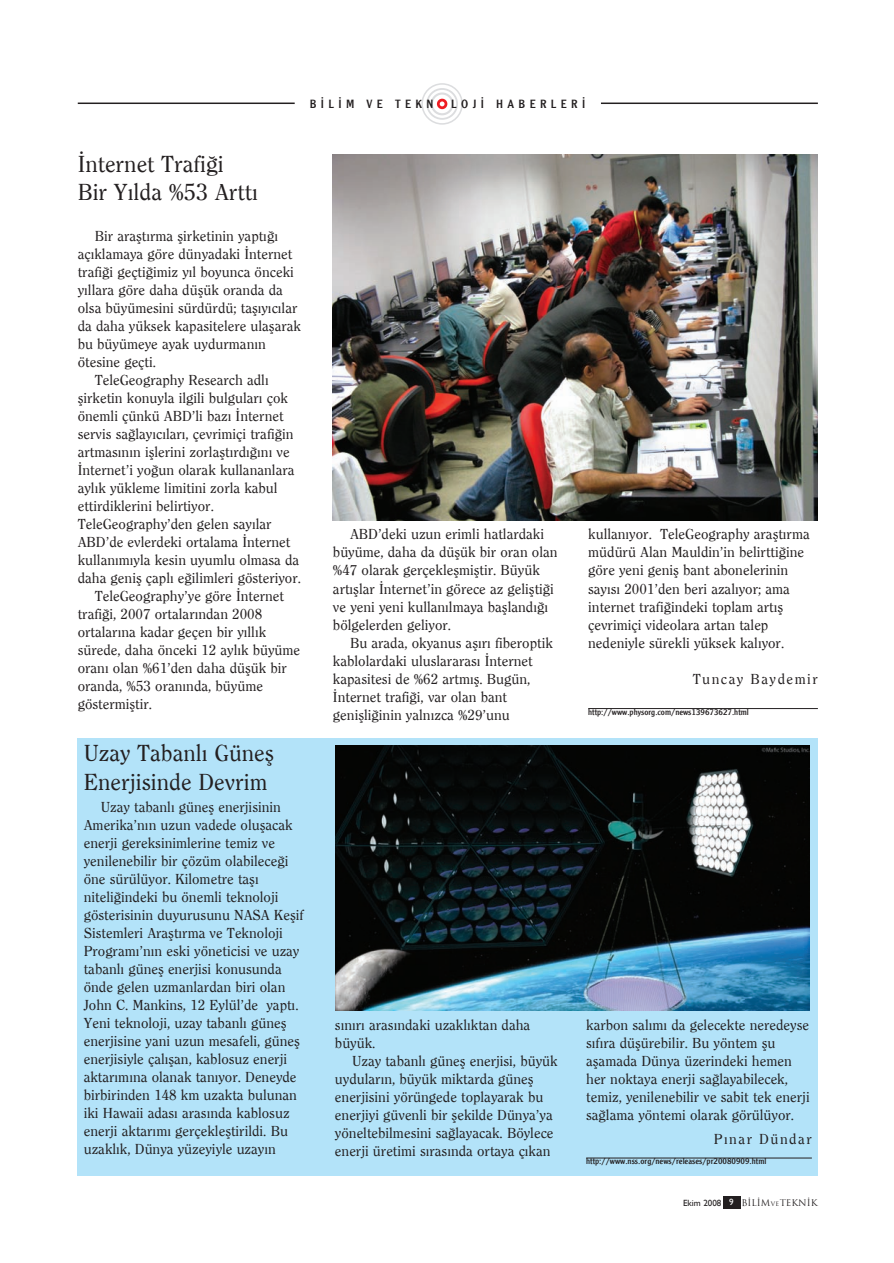
<style>
.page{position:relative;width:894px;height:1263px;background:#fff}
.page>*{position:absolute;margin:0;border:0;box-sizing:border-box;transform-origin:0 0}
.t1{font:500 24px/28.8px "Clearface";color:#231f20}
.t2{font:500 15px/18px "Clearface";color:#231f20}
.t3{font:500 15px "Clearface";letter-spacing:.1em;color:#231f20}
.t4{font:12.45px "Clearface Gothic";letter-spacing:.35em;color:#231f20}
.t5{font:9px "Clearface Gothic";color:#231f20}
.t6{font:500 9px "Trajan";color:#231f20}
.s1{font-family:"Gill Sans";font-weight:400}
.s2{font-family:"Gill Sans";font-weight:400;color:#fff}
.s3{font-size:6px}
</style>
<div class="page">
<div style="left:723px;top:1196px;width:17px;height:13px;background:#231f20"></div>
<div style="left:431px;top:92px;width:22px;height:23px;border:2px solid #dcdddf;border-radius:50%"></div>
<div style="left:437px;top:99px;width:10px;height:10px;border:3px solid #ee1d23;border-radius:50%"></div>
<div style="left:426px;top:88px;width:32px;height:32px;border:2px solid #dcdddf;border-radius:50%"></div>
<div style="left:421px;top:83px;width:42px;height:42px;border:2px solid #dcdddf;border-radius:50%"></div>
<hr style="left:78px;top:103px;width:217px;height:1px;background:#231f20">
<hr style="left:601px;top:103px;width:217px;height:1px;background:#231f20">
<hr style="left:588px;top:708px;width:230px;height:1px;background:#231f20">
<img style="left:333px;top:154px;width:485px;height:366px">
<div style="left:78px;top:738px;width:740px;height:437px;background:#b3e3f9"></div>
<hr style="left:586px;top:1157px;width:226px;height:1px;background:#231f20">
<img style="left:336px;top:746px;width:473px;height:264px">
<p class="t4" style="left:310px;top:96px;width:125px">B‹L‹M VE TEKN</p>
<p class="t4" style="left:451px;top:96px;width:136px">LOJ‹ HABERLER‹</p>
<h1 class="t1" style="left:78px;top:149px;width:182px">İnternet Trafiği<br>Bir Yılda %53 Arttı</h1>
<p class="t2" style="left:95px;top:226px;width:185px">Bir araştırma şirketinin yaptığı</p>
<p class="t2" style="left:78px;top:244px;width:216px">açıklamaya göre dünyadaki İnternet</p>
<p class="t2" style="left:78px;top:262px;width:218px">trafiği geçtiğimiz yıl boyunca önceki</p>
<p class="t2" style="left:78px;top:280px;width:207px">yıllara göre daha düşük oranda da</p>
<p class="t2" style="left:78px;top:298px;width:221px">olsa büyümesini sürdürdü; taşıyıcılar</p>
<p class="t2" style="left:78px;top:316px;width:225px">da daha yüksek kapasitelere ulaşarak</p>
<p class="t2" style="left:78px;top:334px;width:190px">bu büyümeye ayak uydurmanın</p>
<p class="t2" style="left:78px;top:352px;width:80px">ötesine geçti.</p>
<p class="t2" style="left:95px;top:370px;width:175px">TeleGeography Research adlı</p>
<p class="t2" style="left:78px;top:388px;width:212px">şirketin konuyla ilgili bulguları çok</p>
<p class="t2" style="left:78px;top:406px;width:207px">önemli çünkü ABD’li bazı İnternet</p>
<p class="t2" style="left:78px;top:424px;width:217px">servis sağlayıcıları, çevrimiçi trafiğin</p>
<p class="t2" style="left:78px;top:442px;width:213px">artmasının işlerini zorlaştırdığını ve</p>
<p class="t2" style="left:78px;top:460px;width:218px">İnternet’i yoğun olarak kullananlara</p>
<p class="t2" style="left:78px;top:478px;width:201px">aylık yükleme limitini zorla kabul</p>
<p class="t2" style="left:78px;top:496px;width:138px">ettirdiklerini belirtiyor.</p>
<p class="t2" style="left:78px;top:514px;width:195px">TeleGeography’den gelen sayılar</p>
<p class="t2" style="left:78px;top:532px;width:214px">ABD’de evlerdeki ortalama İnternet</p>
<p class="t2" style="left:78px;top:550px;width:223px">kullanımıyla kesin uyumlu olmasa da</p>
<p class="t2" style="left:78px;top:568px;width:225px">daha geniş çaplı eğilimleri gösteriyor.</p>
<p class="t2" style="left:95px;top:586px;width:191px">TeleGeography’ye göre İnternet</p>
<p class="t2" style="left:78px;top:604px;width:186px">trafiği, 2007 ortalarından 2008</p>
<p class="t2" style="left:78px;top:622px;width:190px">ortalarına kadar geçen bir yıllık</p>
<p class="t2" style="left:78px;top:640px;width:224px">sürede, daha önceki 12 aylık büyüme</p>
<p class="t2" style="left:78px;top:658px;width:211px">oranı olan %61’den daha düşük bir</p>
<p class="t2" style="left:78px;top:676px;width:187px">oranda, %53 oranında, büyüme</p>
<p class="t2" style="left:78px;top:694px;width:76px">göstermiştir.</p>
<p class="t2" style="left:333px;top:525px;width:226px;text-indent:17px">ABD’deki uzun erimli hatlardaki büyüme, daha da düşük bir oran olan %47 olarak gerçekleşmiştir. Büyük artışlar İnternet’in görece az geliştiği ve yeni yeni kullanılmaya başlandığı bölgelerden geliyor.</p>
<p class="t2" style="left:333px;top:633px;width:221px;text-indent:17px">Bu arada, okyanus aşırı fiberoptik kablolardaki uluslararası İnternet kapasitesi de %62 artmış. Bugün, İnternet trafiği, var olan bant genişliğinin yalnızca %29’unu</p>
<p class="t2" style="left:588px;top:525px;width:223px">kullanıyor. TeleGeography araştırma müdürü Alan Mauldin’in belirttiğine göre yeni geniş bant abonelerinin sayısı 2001’den beri azalıyor; ama internet trafiğindeki toplam artış çevrimiçi videolara artan talep nedeniyle sürekli yüksek kalıyor.</p>
<p class="t3" style="left:692px;top:670px;width:127px">Tuncay Baydemir</p>
<p class="t5" style="left:588px;top:706px;width:162px">http://www.physorg.com/news139673627.html</p>
<h1 class="t1" style="left:84px;top:738px;width:192px">Uzay Tabanlı Güneş<br>Enerjisinde Devrim</h1>
<p class="t2" style="left:84px;top:798px;width:221px;text-indent:17px">Uzay tabanlı güneş enerjisinin Amerika’nın uzun vadede oluşacak enerji gereksinimlerine temiz ve yenilenebilir bir çözüm olabileceği öne sürülüyor. Kilometre taşı niteliğindeki bu önemli teknoloji gösterisinin duyurusunu NASA Keşif Sistemleri Araştırma ve Teknoloji Programı’nın eski yöneticisi ve uzay tabanlı güneş enerjisi konusunda önde gelen uzmanlardan biri olan John C. Mankins, 12 Eylül’de yaptı.<br>Yeni teknoloji, uzay tabanlı güneş enerjisine yani uzun mesafeli, güneş enerjisiyle çalışan, kablosuz enerji aktarımına olanak tanıyor. Deneyde birbirinden 148 km uzakta bulunan iki Hawaii adası arasında kablosuz enerji aktarımı gerçekleştirildi. Bu uzaklık, Dünya yüzeyiyle uzayın</p>
<p class="t2" style="left:335px;top:1015px;width:197px">sınırı arasındaki uzaklıktan daha büyük.</p>
<p class="t2" style="left:335px;top:1051px;width:224px;text-indent:17px">Uzay tabanlı güneş enerjisi, büyük uyduların, büyük miktarda güneş enerjisini yörüngede toplayarak bu enerjiyi güvenli bir şekilde Dünya’ya yöneltebilmesini sağlayacak. Böylece enerji üretimi sırasında ortaya çıkan</p>
<p class="t2" style="left:586px;top:1015px;width:225px">karbon salımı da gelecekte neredeyse sıfıra düşürebilir. Bu yöntem şu aşamada Dünya üzerindeki hemen her noktaya enerji sağlayabilecek, temiz, yenilenebilir ve sabit tek enerji sağlama yöntemi olarak görülüyor.</p>
<p class="t3" style="left:714px;top:1131px;width:100px">Pınar Dündar</p>
<p class="t5" style="left:586px;top:1156px;width:182px">http://www.nss.org/news/releases/pr20080909.html</p>
<p class="t6" style="left:683px;top:1197px;width:136px"><span class="s1">Ekim 2008</span> <span class="s2">9</span> BiLiM<span class="s3">ve</span>TEKNiK</p>
</div>
